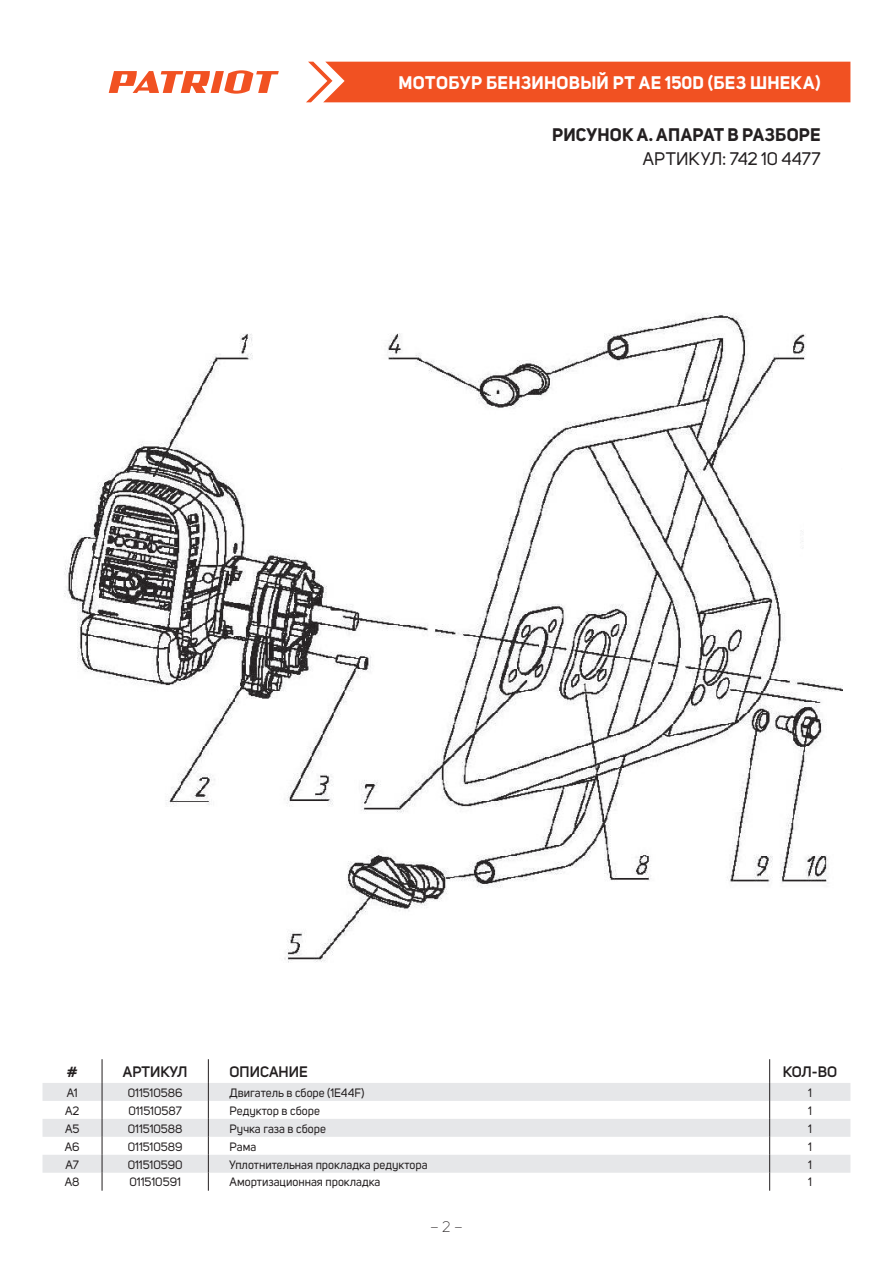
<style>
.page{position:relative;width:893px;height:1263px;background:#fff}
.page>*{position:absolute;margin:0;border:0;box-sizing:border-box;transform-origin:0 0}
.t1{font:700 18px "Uni Sans";letter-spacing:.015em;color:#fff}
.t2{font:700 18px "Uni Sans";letter-spacing:.01em;color:#231f20}
.t3{font:18px "Uni Sans";letter-spacing:.01em;color:#231f20}
.t4{font:600 15px "Uni Sans";color:#231f20}
.t5{font:300 15px "Uni Sans";color:#231f20}
.t6{font:12px "Uni Sans";color:#231f20}
</style>
<div class="page">
<div style="left:306px;top:62px;width:544px;height:40px;background:#f15122"></div>
<svg style="left:109px;top:70px;width:170px;height:24px"></svg>
<svg style="left:43px;top:1083px;width:807px;height:90px;fill:#e6e7e9"></svg>
<svg style="left:102px;top:1059px;width:1px;height:132px"></svg>
<svg style="left:208px;top:1059px;width:1px;height:132px"></svg>
<svg style="left:769px;top:1059px;width:1px;height:132px"></svg>
<img style="left:64px;top:313px;width:779px;height:650px">
<div style="left:128px;top:915px;width:91px;height:61px;background:#fff"></div>
<div style="left:792px;top:906px;width:69px;height:61px;background:#fff"></div>
<div style="left:804px;top:470px;width:74px;height:131px;background:#fff"></div>
<h1 class="t1" style="left:398px;top:72px;width:424px">МОТОБУР БЕНЗИНОВЫЙ PT AE 150D (БЕЗ ШНЕКА)</h1>
<h1 class="t2" style="left:552px;top:123px;width:270px">РИСУНОК A. АПАРАТ В РАЗБОРЕ</h1>
<h1 class="t3" style="left:643px;top:148px;width:179px">АРТИКУЛ: 742 10 4477</h1>
<p class="t4" style="left:67px;top:1063px;width:12px">#</p>
<p class="t4" style="left:123px;top:1063px;width:66px">АРТИКУЛ</p>
<p class="t4" style="left:230px;top:1063px;width:80px">ОПИСАНИЕ</p>
<p class="t4" style="left:783px;top:1063px;width:56px">КОЛ-ВО</p>
<p class="t6" style="left:67px;top:1085px;width:12px">A1</p>
<p class="t6" style="left:128px;top:1085px;width:56px">011510586</p>
<p class="t6" style="left:230px;top:1085px;width:136px">Двигатель в сборе (1E44F)</p>
<p class="t6" style="left:808px;top:1085px;width:5px">1</p>
<p class="t6" style="left:65px;top:1103px;width:16px">A2</p>
<p class="t6" style="left:128px;top:1103px;width:55px">011510587</p>
<p class="t6" style="left:230px;top:1103px;width:92px">Редуктор в сборе</p>
<p class="t6" style="left:808px;top:1103px;width:5px">1</p>
<p class="t6" style="left:65px;top:1121px;width:16px">A5</p>
<p class="t6" style="left:128px;top:1121px;width:56px">011510588</p>
<p class="t6" style="left:230px;top:1121px;width:98px">Ручка газа в сборе</p>
<p class="t6" style="left:808px;top:1121px;width:5px">1</p>
<p class="t6" style="left:65px;top:1139px;width:16px">A6</p>
<p class="t6" style="left:128px;top:1139px;width:56px">011510589</p>
<p class="t6" style="left:230px;top:1139px;width:28px">Рама</p>
<p class="t6" style="left:808px;top:1139px;width:5px">1</p>
<p class="t6" style="left:65px;top:1157px;width:15px">A7</p>
<p class="t6" style="left:128px;top:1157px;width:57px">011510590</p>
<p class="t6" style="left:230px;top:1157px;width:199px">Уплотнительная прокладка редуктора</p>
<p class="t6" style="left:808px;top:1157px;width:5px">1</p>
<p class="t6" style="left:65px;top:1175px;width:16px">A8</p>
<p class="t6" style="left:129px;top:1175px;width:53px">011510591</p>
<p class="t6" style="left:230px;top:1175px;width:152px">Амортизационная прокладка</p>
<p class="t6" style="left:808px;top:1175px;width:5px">1</p>
<p class="t5" style="left:430px;top:1218px;width:34px">– 2 –</p>
</div>
